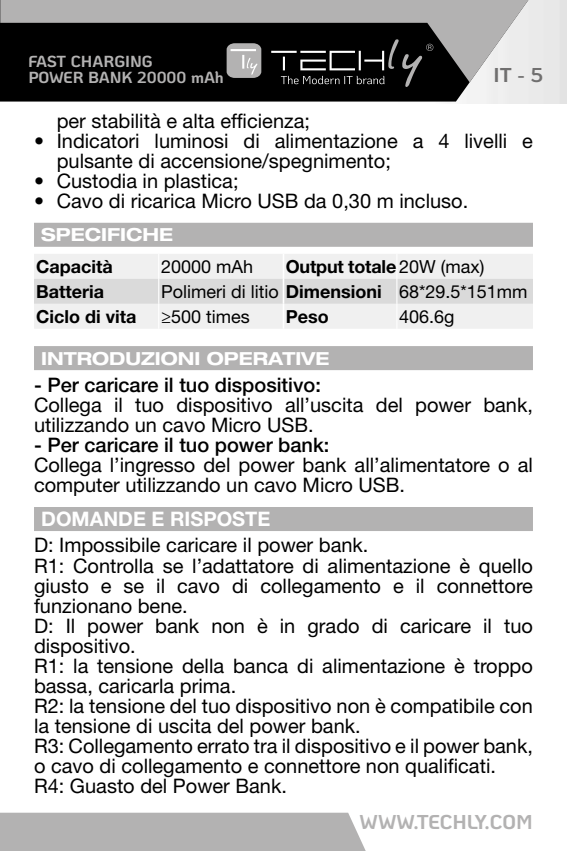
<style>
.page{position:relative;width:567px;height:851px;background:#fff}
.page>*{position:absolute;margin:0;border:0;box-sizing:border-box;transform-origin:0 0}
.t1{font:20px/20px "Helvetica Neue LT Std";color:#000}
.t2{font:500 20px "Helvetica Neue LT Std";color:#000}
.t3{font:700 20px "Helvetica Neue LT Std";color:#fff}
.t4{font:700 20px "Ko Ho";color:#b3b2b2}
.t5{font:700 20px "Ko Ho";color:#706f6f}
.t6{font:18px "Helvetica Neue LT Std";color:#000}
.t7{font:700 18px "Helvetica Neue LT Std";color:#000}
.t8{font:700 expanded 18px "Helvetica Neue LT Std";color:#fff}
.t9{font:700 16px/16px "Ko Ho";color:#b3b2b2}
.s1{font-weight:400}
.s2{font-weight:700}
</style>
<div class="page">
<div style="left:0;top:812px;width:365px;height:38px;background:#b3b2b2"></div>
<div style="left:34px;top:223px;width:499px;height:24px;background:#b3b2b2"></div>
<div style="left:34px;top:346px;width:499px;height:24px;background:#b3b2b2"></div>
<div style="left:34px;top:507px;width:499px;height:24px;background:#b3b2b2"></div>
<svg style="left:34px;top:254px;width:499px;height:75px"></svg>
<hr style="left:396px;top:304px;width:2px;height:25px;background:#fff">
<svg style="left:0;top:82px;width:538px;height:19px;background:#232323"></svg>
<svg style="left:0;top:0;width:543px;height:82px;background:#5d5c5c"></svg>
<hr style="left:271px;top:51px;width:26px;height:2px;background:#fff">
<svg style="left:227px;top:43px;width:34px;height:35px"></svg>
<svg style="left:281px;top:39px;width:152px;height:48px;background:#1f1f1f"></svg>
<p class="t9" style="left:28px;top:53px;width:197px">FAST CHARGING<br>POWER BANK 20000 mAh</p>
<p class="t5" style="left:494px;top:58px;width:51px">IT - 5</p>
<p class="t1" style="left:57px;top:110px;width:255px">per stabilità e alta efficienza;</p>
<p class="t1" style="left:57px;top:130px;width:478px;text-indent:-23px">• Indicatori luminosi di alimentazione a 4 livelli e pulsante di accensione/spegnimento;</p>
<p class="t1" style="left:34px;top:170px;width:206px">• Custodia in plastica;</p>
<p class="t1" style="left:34px;top:190px;width:436px">• Cavo di ricarica Micro USB da 0,30 m incluso.</p>
<p class="t8" style="left:41px;top:224px;width:133px">SPECIFICHE</p>
<p class="t7" style="left:36px;top:255px;width:78px">Capacità</p>
<p class="t6" style="left:161px;top:255px;width:94px">20000 mAh</p>
<p class="t7" style="left:286px;top:255px;width:200px">Output totale <span class="s1">20W (max)</span></p>
<p class="t7" style="left:36px;top:280px;width:69px">Batteria</p>
<p class="t6" style="left:161px;top:280px;width:368px">Polimeri di litio <span class="s2">Dimensioni</span> 68*29.5*151mm</p>
<p class="t7" style="left:36px;top:305px;width:102px">Ciclo di vita</p>
<p class="t6" style="left:161px;top:305px;width:90px">≥500 times</p>
<p class="t7" style="left:286px;top:305px;width:45px">Peso</p>
<p class="t6" style="left:399px;top:305px;width:57px">406.6g</p>
<p class="t8" style="left:41px;top:347px;width:290px">INTRODUZIONI OPERATIVE</p>
<p class="t2" style="left:34px;top:372px;width:288px">- Per caricare il tuo dispositivo:</p>
<p class="t1" style="left:34px;top:394px;width:500px">Collega il tuo dispositivo all’uscita del power bank, utilizzando un cavo Micro USB.</p>
<p class="t2" style="left:34px;top:432px;width:297px">- Per caricare il tuo power bank:</p>
<p class="t1" style="left:34px;top:454px;width:500px">Collega l’ingresso del power bank all’alimentatore o al computer utilizzando un cavo Micro USB.</p>
<p class="t3" style="left:41px;top:506px;width:231px">DOMANDE E RISPOSTE</p>
<p class="t1" style="left:34px;top:535px;width:500px">D: Impossibile caricare il power bank.<br>R1: Controlla se l’adattatore di alimentazione è quello giusto e se il cavo di collegamento e il connettore funzionano bene.<br>D: Il power bank non è in grado di caricare il tuo dispositivo.<br>R1: la tensione della banca di alimentazione è troppo bassa, caricarla prima.<br>R2: la tensione del tuo dispositivo non è compatibile con la tensione di uscita del power bank.<br>R3: Collegamento errato tra il dispositivo e il power bank, o cavo di collegamento e connettore non qualificati.<br>R4: Guasto del Power Bank.</p>
<p class="t4" style="left:360px;top:805px;width:175px">WWW.TECHLY.COM</p>
</div>
